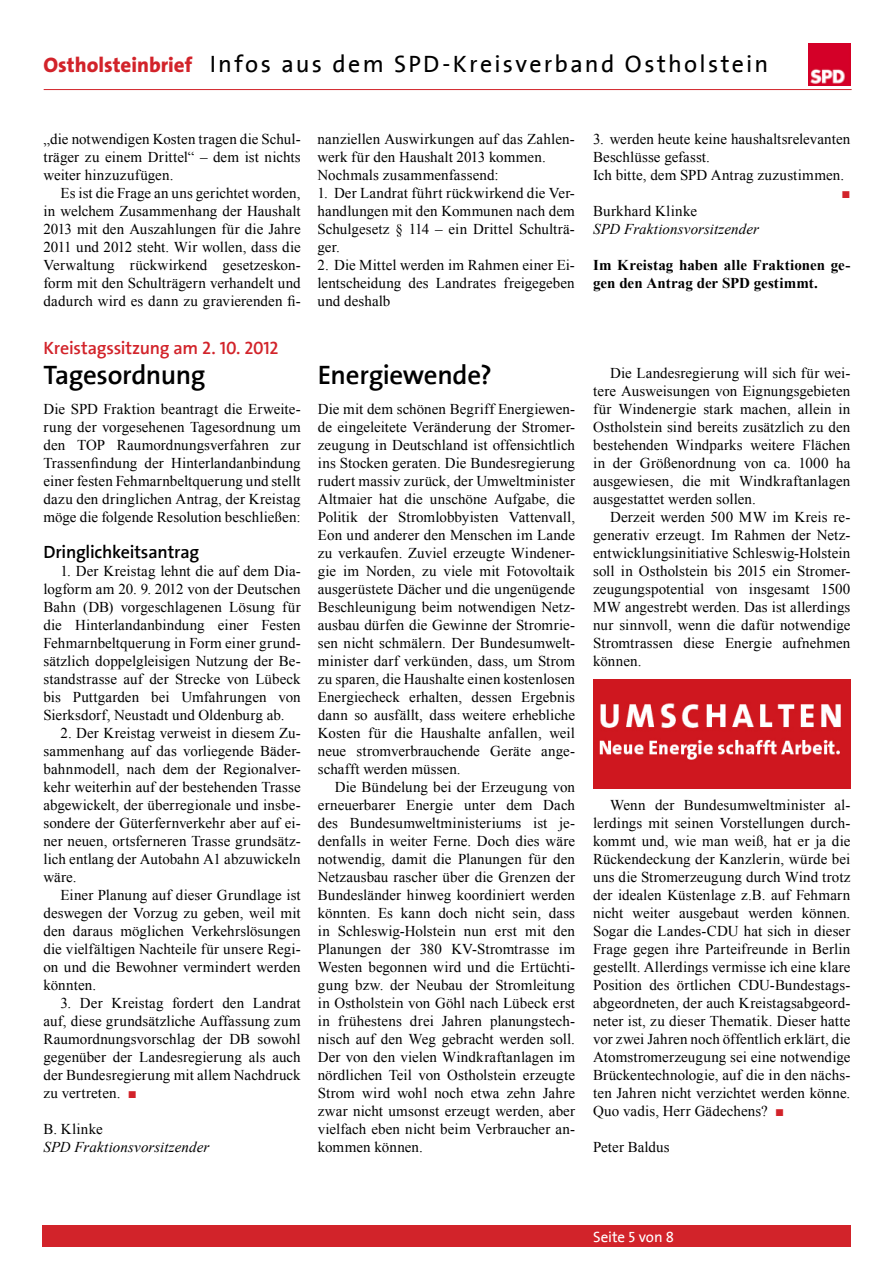
<style>
.page{position:relative;width:893px;height:1263px;background:#fff}
.page>*{position:absolute;margin:0;border:0;box-sizing:border-box;transform-origin:0 0}
.t1{font:700 27px "SPD2002 The Sans";letter-spacing:-.015em;color:#000}
.t2{font:24px "SPD2002 The Sans";letter-spacing:.095em;color:#000}
.t3{font:700 18px "SPD2002 The Sans";letter-spacing:-.015em;color:#d2232a}
.t4{font:700 18px "SPD2002 The Sans";letter-spacing:-.015em;color:#000}
.t5{font:15px/18px "Times New Roman";letter-spacing:.005em;color:#000;text-align:justify}
.t6{font:700 15px/18px "Times New Roman";letter-spacing:.005em;color:#000}
.t7{font:italic 15px "Times New Roman";letter-spacing:.005em;color:#000}
.t8{font:15px "SPD2002 The Sans";letter-spacing:-.005em;color:#fff}
.t9{font:15px "Times New Roman";color:#d2232a}
.s1{font-family:"The Sans";font-weight:800;font-size:21px;color:#d2232a}
.s2{color:#d2232a}
</style>
<div class="page">
<img style="left:808px;top:43px;width:42px;height:43px">
<hr style="left:44px;top:89px;width:808px;height:1px;background:#d2232a">
<div style="left:42px;top:1225px;width:809px;height:22px;background:#d2232a"></div>
<img style="left:593px;top:679px;width:257px;height:110px">
<h2 class="t2" style="left:43px;top:51px;width:726px"><span class="s1">Ostholsteinbrief</span> Infos aus dem SPD-Kreisverband Ostholstein</h2>
<p class="t5" style="left:43px;top:130px;width:259px">„die notwendigen Kosten tragen die Schul&shy;träger zu einem Drittel“ – dem ist nichts weiter hinzuzufügen.</p>
<p class="t5" style="left:43px;top:184px;width:259px;text-indent:17px">Es ist die Frage an uns gerichtet worden, in welchem Zusammenhang der Haushalt 2013 mit den Auszahlungen für die Jahre 2011 und 2012 steht. Wir wollen, dass die Verwaltung rückwirkend gesetzeskon&shy;form mit den Schulträgern verhandelt und dadurch wird es dann zu gravierenden fi-</p>
<p class="t3" style="left:43px;top:339px;width:236px">Kreistagssitzung am 2. 10. 2012</p>
<h1 class="t1" style="left:43px;top:361px;width:163px">Tagesordnung</h1>
<p class="t5" style="left:43px;top:400px;width:259px">Die SPD Fraktion beantragt die Erweite&shy;rung der vorgesehenen Tagesordnung um den TOP Raumordnungsverfahren zur Trassenfindung der Hinterlandanbindung einer festen Fehmarnbeltquerung und stellt dazu den dringlichen Antrag, der Kreistag möge die folgende Resolution beschließen:</p>
<p class="t4" style="left:43px;top:543px;width:157px">Dringlichkeitsantrag</p>
<p class="t5" style="left:43px;top:562px;width:259px;text-indent:17px">1. Der Kreistag lehnt die auf dem Dia&shy;logform am 20. 9. 2012 von der Deutschen Bahn (DB) vorgeschlagenen Lösung für die Hinterlandanbindung einer Festen Fehmarnbeltquerung in Form einer grund&shy;sätzlich doppelgleisigen Nutzung der Be&shy;standstrasse auf der Strecke von Lübeck bis Puttgarden bei Umfahrungen von Sierksdorf, Neustadt und Oldenburg ab.</p>
<p class="t5" style="left:43px;top:724px;width:259px;text-indent:17px">2. Der Kreistag verweist in diesem Zu&shy;sammenhang auf das vorliegende Bäder&shy;bahnmodell, nach dem der Regionalver&shy;kehr weiterhin auf der bestehenden Trasse abgewickelt, der überregionale und insbe&shy;sondere der Güterfernverkehr aber auf ei&shy;ner neuen, ortsferneren Trasse grundsätz&shy;lich entlang der Autobahn A1 abzuwickeln wäre.</p>
<p class="t5" style="left:43px;top:886px;width:259px;text-indent:17px">Einer Planung auf dieser Grundlage ist deswegen der Vorzug zu geben, weil mit den daraus möglichen Verkehrslösungen die vielfältigen Nachteile für unsere Regi&shy;on und die Bewohner vermindert werden könnten.</p>
<p class="t5" style="left:43px;top:994px;width:259px;text-indent:17px">3. Der Kreistag fordert den Landrat auf, diese grundsätzliche Auffassung zum Raumordnungsvorschlag der DB sowohl gegenüber der Landesregierung als auch der Bundesregierung mit allem Nachdruck zu vertreten. <span class="s2">■</span></p>
<p class="t5" style="left:43px;top:1120px;width:61px">B. Klinke</p>
<p class="t7" style="left:43px;top:1137px;width:167px">SPD Fraktionsvorsitzender</p>
<p class="t5" style="left:318px;top:130px;width:259px;text-align:left">nanziellen Auswirkungen auf das Zahlen&shy;werk für den Haushalt 2013 kommen.<br>Nochmals zusammenfassend:</p>
<p class="t5" style="left:318px;top:184px;width:259px">1. Der Landrat führt rückwirkend die Ver&shy;handlungen mit den Kommunen nach dem Schulgesetz § 114 – ein Drittel Schulträ&shy;ger.</p>
<p class="t5" style="left:318px;top:256px;width:259px">2. Die Mittel werden im Rahmen einer Ei&shy;lentscheidung des Landrates freigegeben und deshalb</p>
<h1 class="t1" style="left:318px;top:361px;width:176px">Energiewende?</h1>
<p class="t5" style="left:318px;top:400px;width:259px">Die mit dem schönen Begriff Energiewen&shy;de eingeleitete Veränderung der Stromer&shy;zeugung in Deutschland ist offensichtlich ins Stocken geraten. Die Bundesregierung rudert massiv zurück, der Umweltminister Altmaier hat die unschöne Aufgabe, die Politik der Stromlobbyisten Vattenvall, Eon und anderer den Menschen im Lande zu verkaufen. Zuviel erzeugte Windener&shy;gie im Norden, zu viele mit Fotovoltaik ausgerüstete Dächer und die ungenügende Beschleunigung beim notwendigen Netz&shy;ausbau dürfen die Gewinne der Stromrie&shy;sen nicht schmälern. Der Bundesumwelt&shy;minister darf verkünden, dass, um Strom zu sparen, die Haushalte einen kostenlosen Energiecheck erhalten, dessen Ergebnis dann so ausfällt, dass weitere erhebliche Kosten für die Haushalte anfallen, weil neue stromverbrauchende Geräte ange&shy;schafft werden müssen.</p>
<p class="t5" style="left:318px;top:778px;width:259px;text-indent:17px">Die Bündelung bei der Erzeugung von erneuerbarer Energie unter dem Dach des Bundesumweltministeriums ist je&shy;denfalls in weiter Ferne. Doch dies wäre notwendig, damit die Planungen für den Netzausbau rascher über die Grenzen der Bundesländer hinweg koordiniert werden könnten. Es kann doch nicht sein, dass in Schleswig-Holstein nun erst mit den Planungen der 380 KV-Stromtrasse im Westen begonnen wird und die Ertüchti&shy;gung bzw. der Neubau der Stromleitung in Ostholstein von Göhl nach Lübeck erst in frühestens drei Jahren planungstech&shy;nisch auf den Weg gebracht werden soll.<br>Der von den vielen Windkraftanlagen im nördlichen Teil von Ostholstein erzeugte Strom wird wohl noch etwa zehn Jahre zwar nicht umsonst erzeugt werden, aber vielfach eben nicht beim Verbraucher an&shy;kommen können.</p>
<p class="t5" style="left:593px;top:130px;width:259px;text-align:left">3. werden heute keine haushaltsrelevanten<br>Beschlüsse gefasst.<br>Ich bitte, dem SPD Antrag zuzustimmen.</p>
<p class="t9" style="left:841px;top:183px;width:11px">■</p>
<p class="t5" style="left:593px;top:202px;width:106px">Burkhard Klinke</p>
<p class="t7" style="left:593px;top:219px;width:167px">SPD Fraktionsvorsitzender</p>
<p class="t6" style="left:593px;top:256px;width:259px">Im Kreistag haben alle Fraktionen ge&shy;gen den Antrag der SPD gestimmt.</p>
<p class="t5" style="left:593px;top:364px;width:259px;text-indent:17px">Die Landesregierung will sich für wei&shy;tere Ausweisungen von Eignungsgebieten für Windenergie stark machen, allein in Ostholstein sind bereits zusätzlich zu den bestehenden Windparks weitere Flächen in der Größenordnung von ca. 1000 ha ausgewiesen, die mit Windkraftanlagen ausgestattet werden sollen.</p>
<p class="t5" style="left:593px;top:508px;width:259px;text-indent:17px">Derzeit werden 500 MW im Kreis re&shy;generativ erzeugt. Im Rahmen der Netz&shy;entwicklungsinitiative Schleswig-Holstein soll in Ostholstein bis 2015 ein Stromer&shy;zeugungspotential von insgesamt 1500<br>MW angestrebt werden. Das ist allerdings nur sinnvoll, wenn die dafür notwendige Stromtrassen diese Energie aufnehmen können.</p>
<p class="t5" style="left:593px;top:796px;width:259px;text-indent:17px">Wenn der Bundesumweltminister al&shy;lerdings mit seinen Vorstellungen durch&shy;kommt und, wie man weiß, hat er ja die Rückendeckung der Kanzlerin, würde bei uns die Stromerzeugung durch Wind trotz der idealen Küstenlage z.B. auf Fehmarn nicht weiter ausgebaut werden können.<br>Sogar die Landes-CDU hat sich in dieser Frage gegen ihre Parteifreunde in Berlin gestellt. Allerdings vermisse ich eine klare Position des örtlichen CDU-Bundestags&shy;abgeordneten, der auch Kreistagsabgeord&shy;neter ist, zu dieser Thematik. Dieser hatte vor zwei Jahren noch öffentlich erklärt, die Atomstromerzeugung sei eine notwendige Brückentechnologie, auf die in den nächs&shy;ten Jahren nicht verzichtet werden könne.<br>Quo vadis, Herr Gädechens? <span class="s2">■</span></p>
<p class="t5" style="left:593px;top:1138px;width:78px">Peter Baldus</p>
<p class="t8" style="left:593px;top:1229px;width:82px">Seite 5 von 8</p>
</div>
